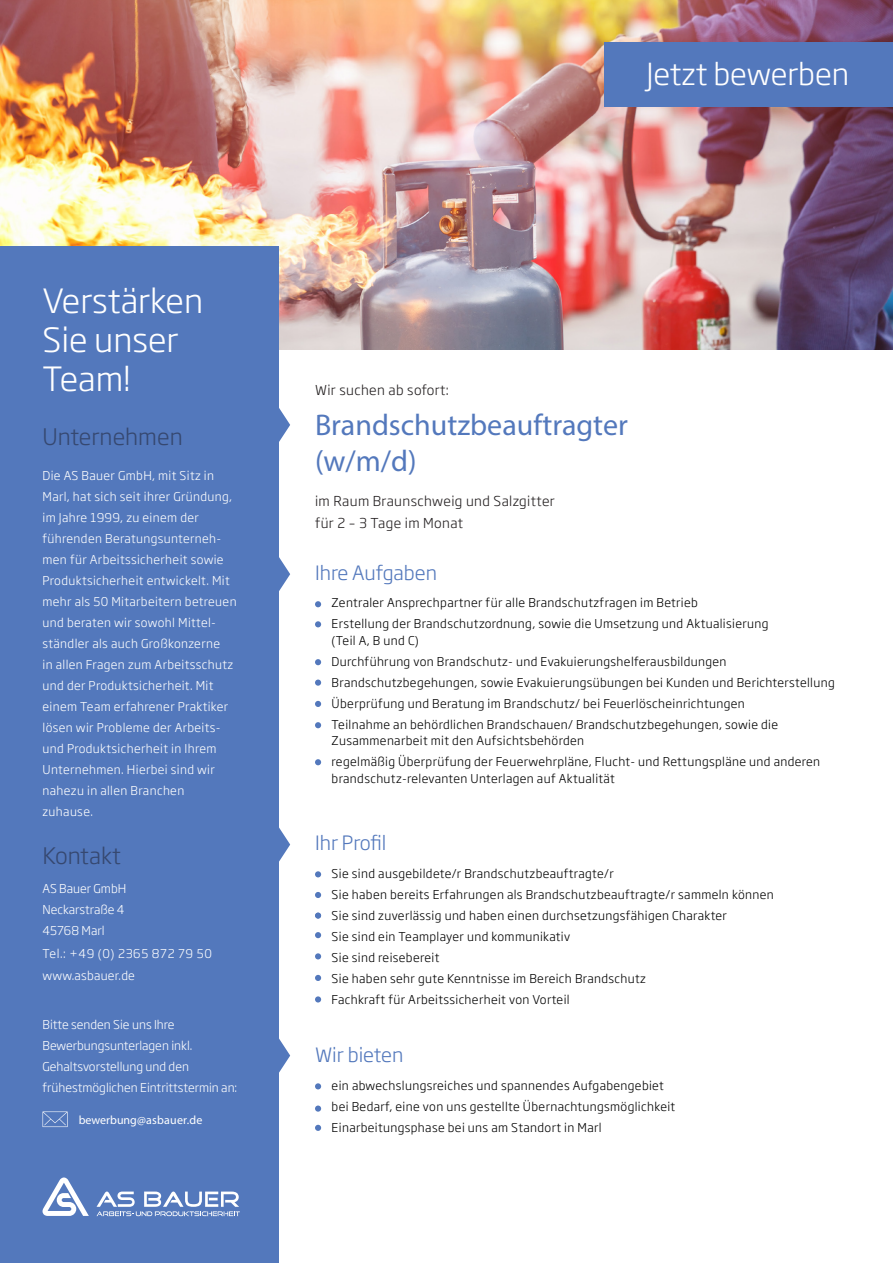
<style>
.page{position:relative;width:893px;height:1263px;background:#fff}
.page>*{position:absolute;margin:0;border:0;box-sizing:border-box;transform-origin:0 0}
.t1{font:300 33px/39px "Soho Gothic Pro";color:#fff}
.t2{font:30px/36px "Myriad Pro";color:#5378bc}
.t3{font:300 30px "Soho Gothic Pro";color:#fff}
.t4{font:300 22.5px "Soho Gothic Pro";color:#364870}
.t5{font:300 19.5px "Soho Gothic Pro";color:#5378bc}
.t6{font:300 13.5px/22.5px "Soho Gothic Pro";letter-spacing:.03em;color:#231f20}
.t7{font:300 12px/21px "Soho Gothic Pro";letter-spacing:.03em;color:#000001}
.t8{font:300 12px/21px "Soho Gothic Pro";letter-spacing:.03em;color:#fff}
.t9{font:300 12px/21px "Soho Gothic Pro";color:#fff}
.t10{font:12px "Myriad Pro";letter-spacing:.005em;color:#fff}
</style>
<div class="page">
<img style="left:0;top:0;width:893px;height:349px">
<svg style="left:315px;top:601px;width:6px;height:6px"></svg>
<svg style="left:315px;top:621px;width:6px;height:6px"></svg>
<svg style="left:315px;top:659px;width:6px;height:6px"></svg>
<div style="left:315px;top:679px;width:6px;height:7px;background:#5378bc;border-radius:50%"></div>
<svg style="left:315px;top:701px;width:6px;height:6px"></svg>
<svg style="left:315px;top:722px;width:6px;height:6px"></svg>
<svg style="left:279px;top:408px;width:11px;height:34px"></svg>
<svg style="left:279px;top:557px;width:11px;height:34px"></svg>
<svg style="left:315px;top:871px;width:6px;height:6px"></svg>
<svg style="left:315px;top:892px;width:6px;height:6px"></svg>
<svg style="left:315px;top:932px;width:6px;height:6px"></svg>
<svg style="left:279px;top:827px;width:11px;height:35px"></svg>
<svg style="left:315px;top:953px;width:6px;height:6px"></svg>
<div style="left:315px;top:912px;width:6px;height:7px;background:#5378bc;border-radius:50%"></div>
<div style="left:0;top:247px;width:279px;height:1016px;background:#5378bc"></div>
<svg style="left:43px;top:1177px;width:46px;height:39px"></svg>
<svg style="left:97px;top:1191px;width:143px;height:25px"></svg>
<svg style="left:315px;top:1083px;width:6px;height:6px"></svg>
<div style="left:315px;top:1105px;width:6px;height:7px;background:#5378bc;border-radius:50%"></div>
<svg style="left:315px;top:1125px;width:6px;height:6px"></svg>
<svg style="left:279px;top:1038px;width:11px;height:35px"></svg>
<div style="left:605px;top:43px;width:288px;height:64px;background:#5378bc"></div>
<svg style="left:43px;top:1111px;width:25px;height:16px"></svg>
<svg style="left:315px;top:759px;width:6px;height:6px"></svg>
<svg style="left:315px;top:975px;width:6px;height:6px"></svg>
<svg style="left:315px;top:996px;width:6px;height:6px"></svg>
<h1 class="t1" style="left:43px;top:279px;width:162px">Verstärken<br>Sie unser<br>Team!</h1>
<h3 class="t4" style="left:43px;top:420px;width:142px">Unternehmen</h3>
<p class="t8" style="left:43px;top:464px;width:196px">Die AS Bauer GmbH, mit Sitz in<br>Marl, hat sich seit ihrer Gründung, im Jahre 1999, zu einem der führenden Beratungsunterneh&shy;men für Arbeitssicherheit sowie<br>Produktsicherheit entwickelt. Mit mehr als 50 Mitarbeitern betreuen und beraten wir sowohl Mittel&shy;ständler als auch Großkonzerne<br>in allen Fragen zum Arbeitsschutz und der Produktsicherheit. Mit einem Team erfahrener Praktiker lösen wir Probleme der Arbeits&shy;und Produktsicherheit in Ihrem<br>Unternehmen. Hierbei sind wir nahezu in allen Branchen zuhause.</p>
<h3 class="t4" style="left:43px;top:838px;width:80px">Kontakt</h3>
<p class="t9" style="left:43px;top:877px;width:85px">AS Bauer GmbH<br>Neckarstraße 4<br>45768 Marl</p>
<p class="t8" style="left:43px;top:941px;width:171px;line-height:22.5px">Tel.: +49 (0) 2365 872 79 50 www.asbauer.de</p>
<p class="t9" style="left:43px;top:1013px;width:196px">Bitte senden Sie uns Ihre<br>Bewerbungsunterlagen inkl.<br>Gehaltsvorstellung und den frühestmöglichen Eintrittstermin an:</p>
<p class="t10" style="left:79px;top:1112px;width:125px">bewerbung@asbauer.de</p>
<h2 class="t3" style="left:646px;top:51px;width:204px">Jetzt bewerben</h2>
<p class="t6" style="left:315px;top:378px;width:135px">Wir suchen ab sofort:</p>
<h2 class="t2" style="left:315px;top:407px;width:314px">Brandschutzbeauftragter (w/m/d)</h2>
<p class="t6" style="left:315px;top:489px;width:241px">im Raum Braunschweig und Salzgitter für 2 – 3 Tage im Monat</p>
<h3 class="t5" style="left:315px;top:558px;width:124px">Ihre Aufgaben</h3>
<p class="t7" style="left:332px;top:592px;width:438px">Zentraler Ansprechpartner für alle Brandschutzfragen im Betrieb<br>Erstellung der Brandschutzordnung, sowie die Umsetzung und Aktualisierung</p>
<p class="t7" style="left:332px;top:629px;width:505px">(Teil A, B und C)<br>Durchführung von Brandschutz- und Evakuierungshelferausbildungen Brandschutzbegehungen, sowie Evakuierungsübungen bei Kunden und Berichterstellung Überprüfung und Beratung im Brandschutz/ bei Feuerlöscheinrichtungen<br>Teilnahme an behördlichen Brandschauen/ Brandschutzbegehungen, sowie die</p>
<p class="t7" style="left:332px;top:730px;width:490px">Zusammenarbeit mit den Aufsichtsbehörden<br>regelmäßig Überprüfung der Feuerwehrpläne, Flucht- und Rettungspläne und anderen</p>
<p class="t7" style="left:332px;top:767px;width:285px">brandschutz-relevanten Unterlagen auf Aktualität</p>
<h3 class="t5" style="left:315px;top:828px;width:73px">Ihr Profil</h3>
<p class="t7" style="left:332px;top:862px;width:444px">Sie sind ausgebildete/r Brandschutzbeauftragte/r<br>Sie haben bereits Erfahrungen als Brandschutzbeauftragte/r sammeln können Sie sind zuverlässig und haben einen durchsetzungsfähigen Charakter<br>Sie sind ein Teamplayer und kommunikativ<br>Sie sind reisebereit<br>Sie haben sehr gute Kenntnisse im Bereich Brandschutz<br>Fachkraft für Arbeitssicherheit von Vorteil</p>
<h3 class="t5" style="left:315px;top:1040px;width:90px">Wir bieten</h3>
<p class="t7" style="left:332px;top:1074px;width:345px">ein abwechslungsreiches und spannendes Aufgabengebiet bei Bedarf, eine von uns gestellte Übernachtungsmöglichkeit<br>Einarbeitungsphase bei uns am Standort in Marl</p>
</div>
